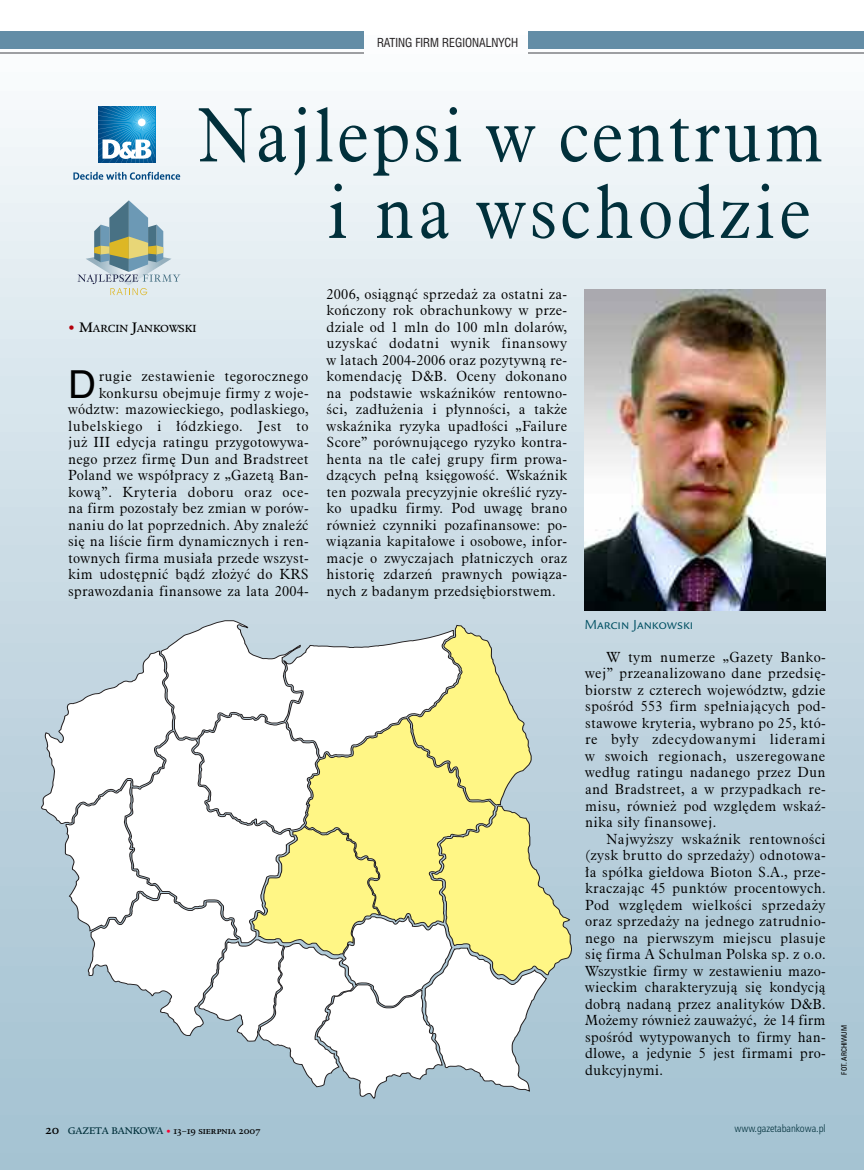
<style>
.page{position:relative;width:864px;height:1170px;background:#fff}
.page>*{position:absolute;margin:0;border:0;box-sizing:border-box;transform-origin:0 0}
.t1{font:75px/76.5px "Aldine 721 Lt EU";letter-spacing:.02em;color:#01303b;text-align:right;scale:.95 1}
.t2{font:38.7px "Helvetica CE";color:#000}
.t3{font:14.25px/16.5px "Aldine 721 Lt EU";letter-spacing:.015em;color:#000;text-align:justify}
.t4{font:14.25px "Legacy San ITC Pl Book SC";color:#015063}
.t5{font:13.5px "Legacy Ser ITC Pl Medi SC";color:#000}
.t6{font:12px "Swis 721 Cn EU";color:#231f20}
.t7{font:11.25px "Legacy Ser ITC Pl Medi SC";color:#000}
.t8{font:10.5px "Legacy Ser ITC Pl Medi SC";letter-spacing:-.005em;color:#000}
.t9{font:10.5px "Humnst 777 Lt Cn EU";letter-spacing:-.005em;color:#01303b}
.t10{font:7.5px "Zurich Cn EU";letter-spacing:-.005em;color:#000}
.s1{color:#b3000b}
.s2{font-size:15px}
.s3{color:#01303b}
.s4{color:#fa0131}
</style>
<div class="page">
<div style="left:0;top:2px;width:863px;height:1167px;background:linear-gradient(to bottom,#fafcfd,#9fbecf)"></div>
<div style="left:0;top:32px;width:363px;height:17px;background:#638da6"></div>
<hr style="left:0;top:52px;width:363px;height:2px;background:#9d9fa2">
<hr style="left:528px;top:52px;width:335px;height:2px;background:#9d9fa2">
<div style="left:528px;top:32px;width:335px;height:17px;background:#638da6"></div>
<svg style="left:77px;top:200px;width:103px;height:95px;background:#bccac8"></svg>
<svg style="left:41px;top:620px;width:530px;height:478px"></svg>
<img style="left:584px;top:290px;width:241px;height:321px">
<svg style="left:73px;top:172px;width:107px;height:8px"></svg>
<svg style="left:98px;top:106px;width:57px;height:57px"></svg>
<p class="t6" style="left:384px;top:38px;width:136px">ATING FIRM REGIONALNYCH</p>
<h1 class="t1" style="left:197px;top:104px;width:660px">Najlepsi w centrum i na wschodzie</h1>
<p class="t7" style="left:68px;top:321px;width:130px"><span class="s1">•</span> <span class="s2">M</span>ARCIN <span class="s2">J</span>ANKOWSKI</p>
<h2 class="t2" style="left:68px;top:362px;width:29px">D</h2>
<p class="t3" style="left:68px;top:369px;width:242px;text-align:right">rugie zestawienie tegorocznego konkursu obejmuje firmy z woje&shy;wództw: mazowieckiego, podlaskiego, lubelskiego i łódzkiego. Jest to już III edycja ratingu przygotowywa&shy;nego przez firmę Dun and Bradstreet Poland we współpracy z „Gazetą Ban&shy;kową”. Kryteria doboru oraz oce&shy;na firm pozostały bez zmian w porów&shy;naniu do lat poprzednich. Aby znaleźć się na liście firm dynamicznych i ren&shy;townych firma musiała przede wszyst&shy;kim udostępnić bądź złożyć do KRS sprawozdania finansowe za lata 2004-</p>
<p class="t3" style="left:326px;top:287px;width:242px">2006, osiągnąć sprzedaż za ostatni za&shy;kończony rok obrachunkowy w prze&shy;dziale od 1 mln do 100 mln dolarów, uzyskać dodatni wynik finansowy w latach 2004-2006 oraz pozytywną re&shy;komendację D&amp;B. Oceny dokonano na podstawie wskaźników rentowno&shy;ści, zadłużenia i płynności, a także wskaźnika ryzyka upadłości „Failure Score” porównującego ryzyko kontra&shy;henta na tle całej grupy firm prowa&shy;dzących pełną księgowość. Wskaźnik ten pozwala precyzyjnie określić ryzy&shy;ko upadku firmy. Pod uwagę brano również czynniki pozafinansowe: po&shy;wiązania kapitałowe i osobowe, infor&shy;macje o zwyczajach płatniczych oraz historię zdarzeń prawnych powiąza&shy;nych z badanym przedsiębiorstwem.</p>
<p class="t4" style="left:584px;top:615px;width:110px">Marcin Jankowski</p>
<p class="t3" style="left:585px;top:650px;width:242px;text-indent:21px">W tym numerze „Gazety Banko&shy;wej” przeanalizowano dane przedsię&shy;biorstw z czterech województw, gdzie spośród 553 firm spełniających pod&shy;stawowe kryteria, wybrano po 25, któ&shy;re były zdecydowanymi liderami w swoich regionach, uszeregowane według ratingu nadanego przez Dun and Bradstreet, a w przypadkach re&shy;misu, również pod względem wskaź&shy;nika siły finansowej.</p>
<p class="t3" style="left:585px;top:831px;width:242px;text-indent:21px">Najwyższy wskaźnik rentowności (zysk brutto do sprzedaży) odnotowa&shy;ła spółka giełdowa Bioton S.A., prze&shy;kraczając 45 punktów procentowych.<br>Pod względem wielkości sprzedaży oraz sprzedaży na jednego zatrudnio&shy;nego na pierwszym miejscu plasuje się firma A Schulman Polska sp. z o.o.<br>Wszystkie firmy w zestawieniu mazo&shy;wieckim charakteryzują się kondycją dobrą nadaną przez analityków D&amp;B.<br>Możemy również zauważyć, że 14 firm spośród wytypowanych to firmy han&shy;dlowe, a jedynie 5 jest firmami pro&shy;dukcyjnymi.</p>
<p class="t10" style="left:841px;top:1074px;width:51px;rotate:-90deg">FOT. ARCHIWUM</p>
<p class="t5" style="left:46px;top:1121px;width:15px">20</p>
<p class="t8" style="left:68px;top:1123px;width:194px"><span class="s3">GAZETA BANKOWA</span> <span class="s4">•</span> 13–19 sierpnia 2007</p>
<p class="t9" style="left:734px;top:1124px;width:93px">www.gazetabankowa.pl</p>
</div>
